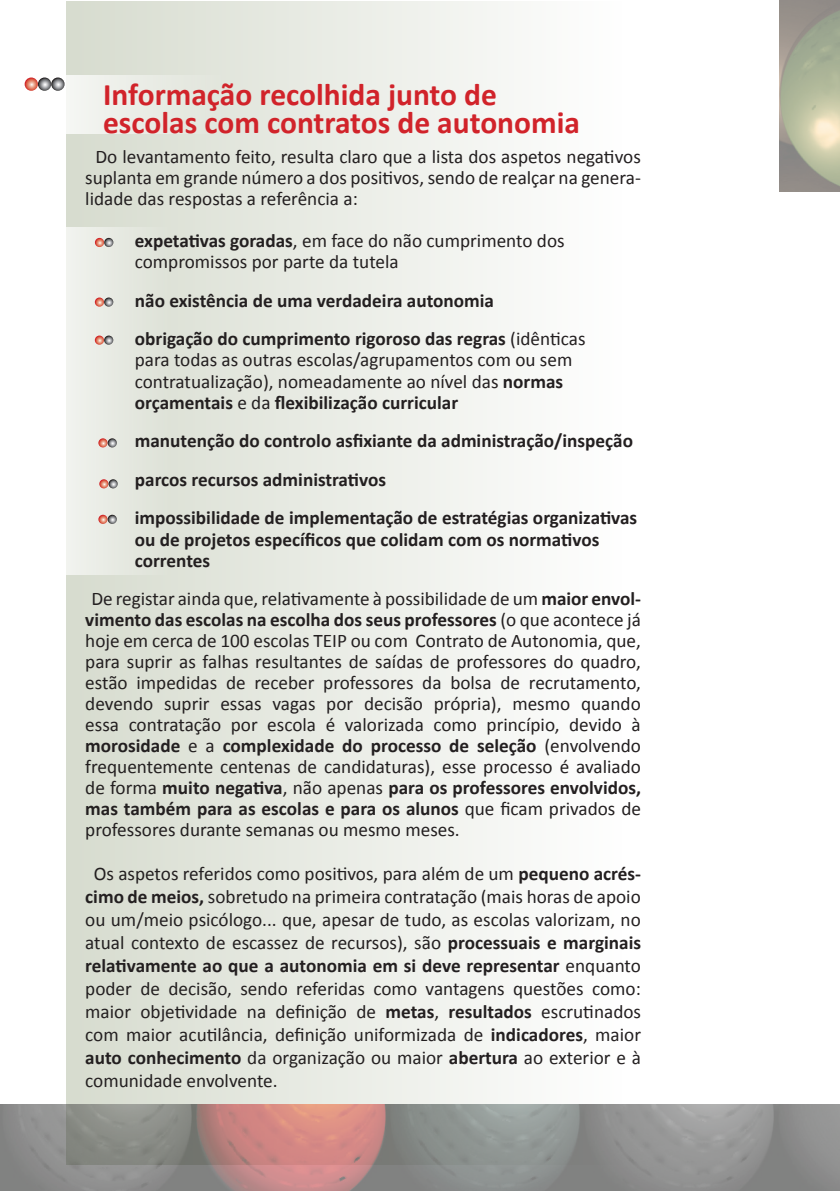
<style>
.page{position:relative;width:840px;height:1191px;background:#fff}
.page>*{position:absolute;margin:0;border:0;box-sizing:border-box;transform-origin:0 0}
.t1{font:700 31.4px/28px "Calibri";color:#d1232a}
.t2{font:19.2px/21px "Calibri";color:#231f20;text-align:justify}
.t3{font:700 19.2px/38.6px "Calibri";color:#231f20}
.s1{font-weight:700}
.s2{font-weight:400}
</style>
<div class="page">
<div style="left:66px;top:1px;width:555px;height:1163px;background:linear-gradient(to right,#d6dbce,#fefefe)"></div>
<div style="left:25px;top:227px;width:143px;height:347px;background:linear-gradient(to right,#fff,#dadfd3)"></div>
<div style="left:25px;top:75px;width:198px;height:59px;background:linear-gradient(to right,#fff,#dee2d8)"></div>
<img style="left:779px;top:1px;width:60px;height:190px">
<svg style="left:95px;top:238px;width:18px;height:9px"></svg>
<svg style="left:95px;top:297px;width:18px;height:10px"></svg>
<svg style="left:95px;top:335px;width:18px;height:10px"></svg>
<svg style="left:98px;top:438px;width:19px;height:9px"></svg>
<svg style="left:99px;top:479px;width:19px;height:9px"></svg>
<svg style="left:98px;top:515px;width:19px;height:9px"></svg>
<svg style="left:38px;top:77px;width:13px;height:14px"></svg>
<svg style="left:51px;top:77px;width:14px;height:14px"></svg>
<svg style="left:25px;top:77px;width:13px;height:14px"></svg>
<img style="left:0;top:1104px;width:839px;height:87px">
<h1 class="t1" style="left:103px;top:79px;width:478px">Informação recolhida junto de escolas com contratos de autonomia</h1>
<p class="t2" style="left:85px;top:145px;width:557px;text-indent:10px">Do levantamento feito, resulta claro que a lista dos aspetos negativos suplanta em grande número a dos positivos, sendo de realçar na genera&shy;lidade das respostas a referência a:</p>
<p class="t2" style="left:135px;top:229px;width:431px"><span class="s1">expetativas goradas</span>, em face do não cumprimento dos compromissos por parte da tutela</p>
<p class="t3" style="left:135px;top:280px;width:452px">não existência de uma verdadeira autonomia<br>obrigação do cumprimento rigoroso das regras <span class="s2">(idênticas</span></p>
<p class="t2" style="left:135px;top:348px;width:439px;text-align:left">para todas as outras escolas/agrupamentos com ou sem contratualização), nomeadamente ao nível das <span class="s1">normas orçamentais</span> e da <span class="s1">flexibilização curricular</span></p>
<p class="t3" style="left:135px;top:421px;width:503px">manutenção do controlo asfixiante da administração/inspeção parcos recursos administrativos<br>impossibilidade de implementação de estratégias organizativas</p>
<p class="t3" style="left:135px;top:528px;width:466px;line-height:21.2px">ou de projetos específicos que colidam com os normativos correntes</p>
<p class="t2" style="left:85px;top:587px;width:557px;text-indent:6px">De registar ainda que, relativamente à possibilidade de um <span class="s1">maior envol&shy;vimento das escolas na escolha dos seus professores</span> (o que acontece já hoje em cerca de 100 escolas TEIP ou com Contrato de Autonomia, que, para suprir as falhas resultantes de saídas de professores do quadro, estão impedidas de receber professores da bolsa de recrutamento, devendo suprir essas vagas por decisão própria), mesmo quando essa contratação por escola é valorizada como princípio, devido à <span class="s1">morosidade</span> e a <span class="s1">complexidade do processo de seleção</span> (envolvendo frequentemente centenas de candidaturas), esse processo é avaliado de forma <span class="s1">muito negativa</span>, não apenas <span class="s1">para os professores envolvidos, mas também para as escolas e para os alunos</span> que ficam privados de professores durante semanas ou mesmo meses.</p>
<p class="t2" style="left:85px;top:861px;width:557px;line-height:23px;text-indent:9px">Os aspetos referidos como positivos, para além de um <span class="s1">pequeno acrés&shy;cimo de meios,</span> sobretudo na primeira contratação (mais horas de apoio ou um/meio psicólogo... que, apesar de tudo, as escolas valorizam, no atual contexto de escassez de recursos), são <span class="s1">processuais e marginais relativamente ao que a autonomia em si deve representar</span> enquanto poder de decisão, sendo referidas como vantagens questões como: maior objetividade na definição de <span class="s1">metas</span>, <span class="s1">resultados</span> escrutinados com maior acutilância, definição uniformizada de <span class="s1">indicadores</span>, maior <span class="s1">auto conhecimento</span> da organização ou maior <span class="s1">abertura</span> ao exterior e à comunidade envolvente.</p>
</div>
